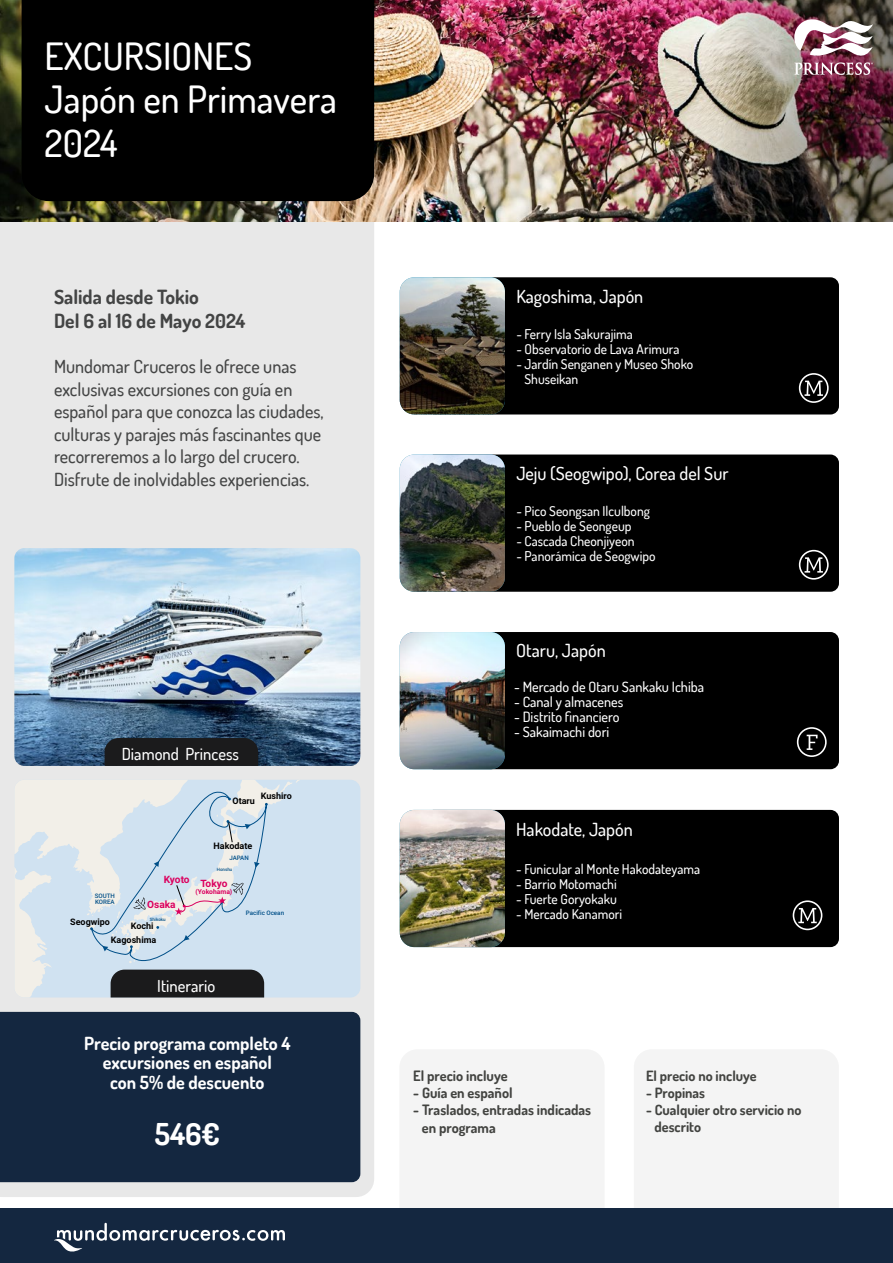
<style>
.page{position:relative;width:893px;height:1263px;background:#fff}
.page>*{position:absolute;margin:0;border:0;box-sizing:border-box;transform-origin:0 0}
.t1{font:500 37.5px/43.5px "Dosis";color:#fff}
.t2{font:700 30px "Dosis";color:#fff}
.t3{font:700 19.5px/24px "Dosis";color:#434444}
.t4{font:500 18px/22.5px "Dosis";color:#434444}
.t5{font:500 18px "Dosis";color:#fff}
.t6{font:700 18px/19.5px "Dosis";color:#fff;text-align:center}
.t7{font:500 16.5px "Dosis";color:#fff}
.t8{font:700 14.25px/17.1px "Dosis";color:#424340}
.t9{font:500 14.1px "Dosis";color:#fff}
.t10{font:700 14.1px/17px "Dosis";color:#424340}
.t11{font:500 13.5px/15px "Dosis";color:#fff}
.t12{font:700 10.05px "Roboto";color:#db005e}
.t13{font:700 9px "Roboto";color:#000}
.t14{font:700 6.75px "Roboto";color:#db005e}
.t15{font:500 6.15px/5.6px "Roboto";color:#004f88}
.t16{font:500 4.5px "Roboto";color:#004f88}
</style>
<div class="page">
<div style="left:505px;top:632px;width:334px;height:137px;background:#000"></div>
<img style="left:400px;top:632px;width:105px;height:137px">
<div style="left:505px;top:454px;width:334px;height:138px;background:#000"></div>
<img style="left:400px;top:454px;width:105px;height:138px">
<div style="left:505px;top:277px;width:334px;height:137px;background:#000"></div>
<img style="left:400px;top:277px;width:105px;height:137px">
<div style="left:505px;top:810px;width:334px;height:137px;background:#000"></div>
<img style="left:400px;top:810px;width:105px;height:137px">
<div style="left:0;top:221px;width:374px;height:976px;background:#e8e8e8"></div>
<img style="left:0;top:0;width:680px;height:221px">
<div style="left:22px;top:0;width:352px;height:201px;background:#000"></div>
<img style="left:680px;top:0;width:213px;height:221px">
<img style="left:794px;top:19px;width:79px;height:56px">
<div style="left:317px;top:780px;width:43px;height:217px;background:#d0e2f1"></div>
<img style="left:14px;top:548px;width:346px;height:218px">
<div style="left:105px;top:738px;width:153px;height:28px;background:#1b1b1c"></div>
<svg style="left:14px;top:780px;width:303px;height:217px;background:#cad6df"></svg>
<svg style="left:797px;top:727px;width:30px;height:30px"></svg>
<div style="left:634px;top:1050px;width:205px;height:159px;background:#f4f4f4"></div>
<div style="left:399px;top:1050px;width:206px;height:159px;background:#f4f4f4"></div>
<div style="left:0;top:1012px;width:360px;height:170px;background:#142740"></div>
<div style="left:0;top:1209px;width:893px;height:54px;background:#142740"></div>
<svg style="left:799px;top:373px;width:30px;height:30px"></svg>
<svg style="left:799px;top:550px;width:30px;height:30px"></svg>
<svg style="left:793px;top:900px;width:29px;height:30px"></svg>
<svg style="left:54px;top:1223px;width:231px;height:29px"></svg>
<h1 class="t1" style="left:45px;top:33px;width:294px">EXCURSIONES<br>Japón en Primavera<br>2024</h1>
<h3 class="t3" style="left:54px;top:284px;width:193px">Salida desde Tokio<br>Del 6 al 16 de Mayo 2024</h3>
<h3 class="t4" style="left:54px;top:355px;width:271px">Mundomar Cruceros le ofrece unas exclusivas excursiones con guía en español para que conozca las ciudades, culturas y parajes más fascinantes que recorreremos a lo largo del crucero.<br>Disfrute de inolvidables experiencias.</h3>
<p class="t7" style="left:122px;top:744px;width:119px">Diamond Princess</p>
<p class="t13" style="left:261px;top:789px;width:32px">Kushiro</p>
<p class="t13" style="left:233px;top:794px;width:24px">Otaru</p>
<p class="t13" style="left:213px;top:839px;width:40px">Hakodate</p>
<p class="t15" style="left:229px;top:855px;width:21px">JAPAN</p>
<p class="t15" style="left:95px;top:893px;width:22px">SOUTH<br>KOREA</p>
<p class="t13" style="left:70px;top:915px;width:41px">Seogwipo</p>
<p class="t16" style="left:217px;top:866px;width:17px">Honshu</p>
<p class="t12" style="left:164px;top:872px;width:27px">Kyoto</p>
<p class="t12" style="left:147px;top:897px;width:30px">Osaka</p>
<p class="t12" style="left:200px;top:877px;width:29px">Tokyo</p>
<p class="t14" style="left:195px;top:887px;width:38px">(Yokohama)</p>
<p class="t16" style="left:150px;top:916px;width:18px">Shikoku</p>
<p class="t13" style="left:131px;top:919px;width:24px">Kochi</p>
<p class="t13" style="left:111px;top:934px;width:47px">Kagoshima</p>
<p class="t7" style="left:157px;top:975px;width:60px">Itinerario</p>
<p class="t15" style="left:246px;top:910px;width:40px">Pacific Ocean</p>
<h3 class="t6" style="left:84px;top:1033px;width:208px">Precio programa completo 4 excursiones en español<br>con 5% de descuento</h3>
<h2 class="t2" style="left:155px;top:1115px;width:67px">546€</h2>
<h3 class="t5" style="left:516px;top:285px;width:128px">Kagoshima, Japón</h3>
<p class="t11" style="left:516px;top:326px;width:118px">- Ferry Isla Sakurajima</p>
<p class="t11" style="left:516px;top:341px;width:165px">- Observatorio de Lava Arimura</p>
<p class="t11" style="left:524px;top:356px;width:170px;text-indent:-8px">- Jardín Senganen y Museo Shoko<br>Shuseikan</p>
<h3 class="t5" style="left:516px;top:461px;width:214px">Jeju (Seogwipo), Corea del Sur</h3>
<p class="t11" style="left:516px;top:503px;width:135px">- Pico Seongsan Ilculbong</p>
<p class="t11" style="left:516px;top:518px;width:117px">- Pueblo de Seongeup</p>
<p class="t11" style="left:516px;top:533px;width:120px">- Cascada Cheonjiyeon</p>
<p class="t11" style="left:516px;top:548px;width:141px">- Panorámica de Seogwipo</p>
<h3 class="t5" style="left:516px;top:638px;width:91px">Otaru, Japón</h3>
<p class="t9" style="left:514px;top:677px;width:192px">- Mercado de Otaru Sankaku Ichiba</p>
<p class="t9" style="left:514px;top:692px;width:111px">- Canal y almacenes</p>
<p class="t9" style="left:514px;top:707px;width:107px">- Distrito financiero</p>
<p class="t9" style="left:514px;top:722px;width:97px">- Sakaimachi dori</p>
<h3 class="t5" style="left:516px;top:817px;width:118px">Hakodate, Japón</h3>
<p class="t11" style="left:516px;top:861px;width:185px">- Funicular al Monte Hakodateyama</p>
<p class="t11" style="left:516px;top:876px;width:102px">- Barrio Motomachi</p>
<p class="t11" style="left:516px;top:891px;width:102px">- Fuerte Goryokaku</p>
<p class="t11" style="left:516px;top:906px;width:107px">- Mercado Kanamori</p>
<p class="t8" style="left:413px;top:1067px;width:96px">El precio incluye</p>
<p class="t8" style="left:413px;top:1084px;width:101px">- Guía en español</p>
<p class="t8" style="left:422px;top:1101px;width:171px;text-indent:-9px">- Traslados, entradas indicadas en programa</p>
<p class="t10" style="left:646px;top:1067px;width:112px">El precio no incluye</p>
<p class="t10" style="left:646px;top:1084px;width:61px">- Propinas</p>
<p class="t10" style="left:654px;top:1101px;width:148px;text-indent:-8px">- Cualquier otro servicio no descrito</p>
</div>
